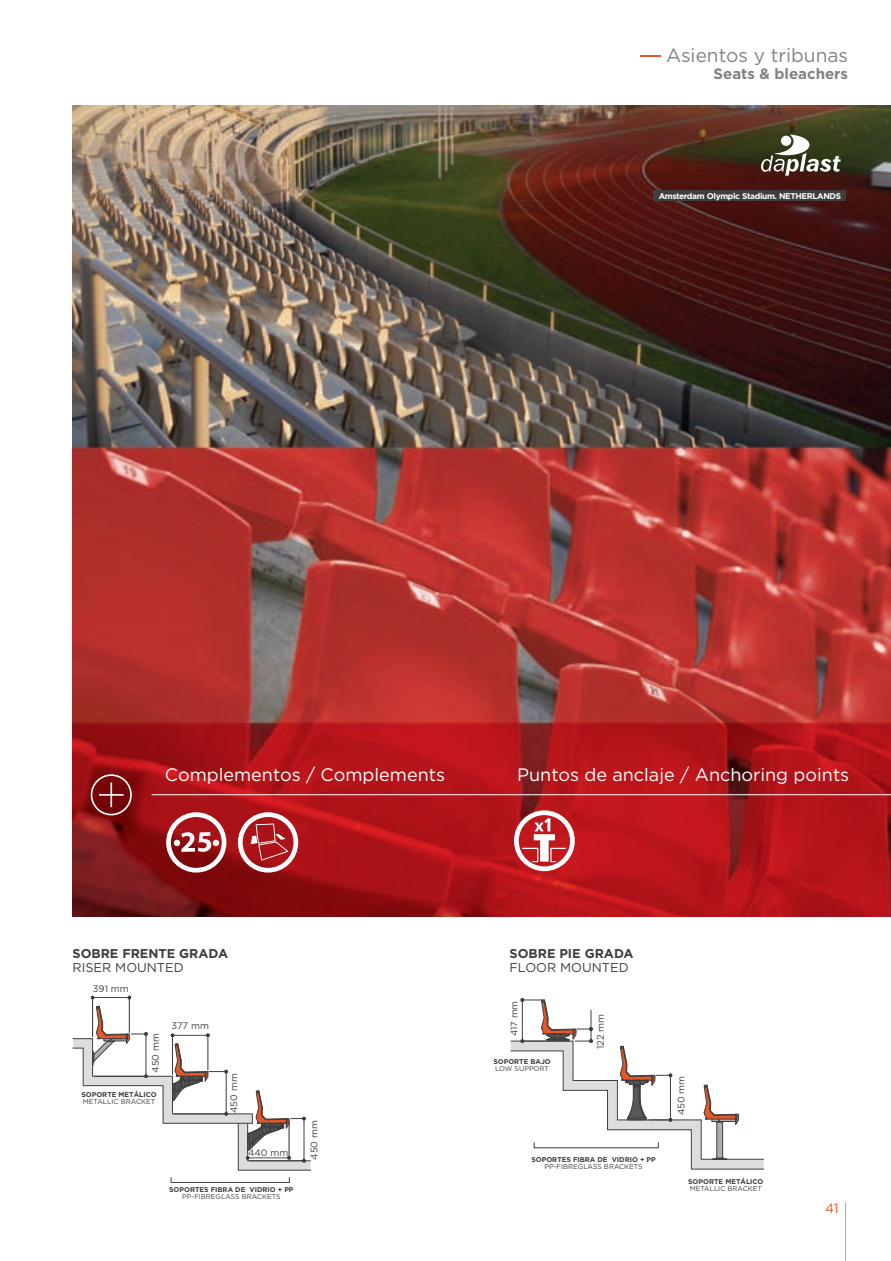
<style>
.page{position:relative;width:891px;height:1261px;background:#fff}
.page>*{position:absolute;margin:0;border:0;box-sizing:border-box;transform-origin:0 0}
.t1{font:19.05px "Gotham";color:#808285}
.t2{font:18px "Gotham";color:#fff}
.t3{font:700 15px "Gotham";color:#808285}
.t4{font:13.5px "Gotham";color:#e55727}
.t5{font:700 12.75px "Gotham";color:#3e3e3f}
.t6{font:12.75px "Gotham";color:#3e3e3f}
.t7{font:9.45px "Gotham";color:#3e3e3f}
.t8{font:700 8.4px "Gotham";letter-spacing:-.045em;color:#fff}
.t9{font:700 6.9px "Gotham";color:#3e3e3f}
.t10{font:6.9px "Gotham";color:#3e3e3f}
</style>
<div class="page">
<img style="left:73px;top:106px;width:817px;height:810px">
<svg style="left:91px;top:774px;width:41px;height:41px;background:#8c2f30"></svg>
<hr style="left:151px;top:794px;width:739px;height:1px;background:#fff">
<svg style="left:761px;top:135px;width:79px;height:41px"></svg>
<div style="left:653px;top:191px;width:192px;height:10px;background:#3e3e3f"></div>
<svg style="left:640px;top:55px;width:20px;height:1px"></svg>
<svg style="left:166px;top:812px;width:60px;height:60px"></svg>
<svg style="left:238px;top:812px;width:60px;height:60px"></svg>
<svg style="left:514px;top:810px;width:60px;height:61px"></svg>
<hr style="left:92px;top:996px;width:1px;height:40px;background:#3e3e3f">
<hr style="left:129px;top:996px;width:1px;height:36px;background:#3e3e3f">
<hr style="left:95px;top:997px;width:32px;height:1px;background:#3e3e3f">
<svg style="left:72px;top:1005px;width:239px;height:165px"></svg>
<svg style="left:510px;top:998px;width:254px;height:171px"></svg>
<hr style="left:845px;top:1202px;width:1px;height:58px;background:#a8a9ad">
<h1 class="t1" style="left:666px;top:48px;width:183px">Asientos y tribunas</h1>
<h3 class="t3" style="left:713px;top:68px;width:136px">Seats &amp; bleachers</h3>
<p class="t8" style="left:658px;top:193px;width:184px">Amsterdam Olympic Stadium. NETHERLANDS</p>
<h2 class="t2" style="left:165px;top:768px;width:281px">Complementos / Complements</h2>
<h2 class="t2" style="left:517px;top:767px;width:333px">Puntos de anclaje / Anchoring points</h2>
<h3 class="t5" style="left:72px;top:948px;width:157px">SOBRE FRENTE GRADA</h3>
<h3 class="t6" style="left:72px;top:962px;width:113px">RISER MOUNTED</h3>
<h3 class="t7" style="left:93px;top:985px;width:37px">391 mm</h3>
<h3 class="t5" style="left:509px;top:948px;width:125px">SOBRE PIE GRADA</h3>
<h3 class="t6" style="left:509px;top:962px;width:121px">FLOOR MOUNTED</h3>
<h3 class="t7" style="left:152px;top:1072px;width:41px;rotate:-90deg">450 mm</h3>
<p class="t9" style="left:81px;top:1091px;width:77px">SOPORTE METÁLICO</p>
<p class="t10" style="left:83px;top:1099px;width:74px">METALLIC BRACKET</p>
<h3 class="t7" style="left:171px;top:1021px;width:39px">377 mm</h3>
<h3 class="t7" style="left:510px;top:1036px;width:37px;rotate:-90deg">417 mm</h3>
<p class="t9" style="left:493px;top:1058px;width:59px">SOPORTE BAJO</p>
<p class="t10" style="left:495px;top:1066px;width:55px">LOW SUPPORT</p>
<h3 class="t7" style="left:596px;top:1048px;width:37px;rotate:-90deg">122 mm</h3>
<h3 class="t7" style="left:230px;top:1112px;width:41px;rotate:-90deg">450 mm</h3>
<h3 class="t7" style="left:677px;top:1115px;width:41px;rotate:-90deg">450 mm</h3>
<h3 class="t7" style="left:310px;top:1159px;width:41px;rotate:-90deg">450 mm</h3>
<h3 class="t7" style="left:248px;top:1149px;width:42px">440 mm</h3>
<p class="t9" style="left:531px;top:1156px;width:126px">SOPORTES FIBRA DE VIDRIO + PP</p>
<p class="t10" style="left:544px;top:1164px;width:100px">PP-FIBREGLASS BRACKETS</p>
<p class="t9" style="left:169px;top:1186px;width:126px">SOPORTES FIBRA DE VIDRIO + PP</p>
<p class="t10" style="left:182px;top:1194px;width:100px">PP-FIBREGLASS BRACKETS</p>
<p class="t9" style="left:688px;top:1178px;width:77px">SOPORTE METÁLICO</p>
<p class="t10" style="left:689px;top:1185px;width:74px">METALLIC BRACKET</p>
<h3 class="t4" style="left:825px;top:1203px;width:15px">41</h3>
</div>
